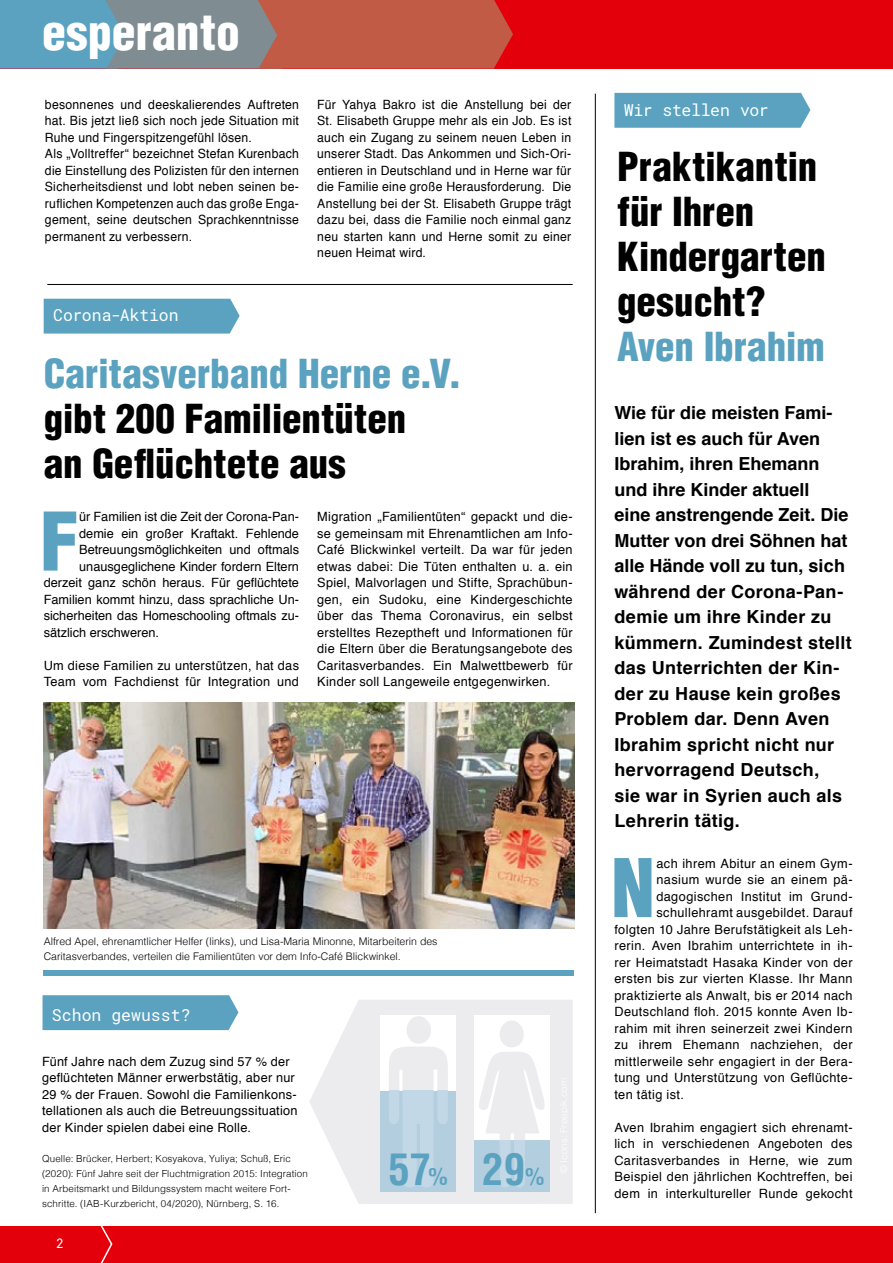
<style>
.page{position:relative;width:893px;height:1263px;background:#fff}
.page>*{position:absolute;margin:0;border:0;box-sizing:border-box;transform-origin:0 0}
.t1{font:900 condensed 78.75px "Helvetica";color:#5aa2c0}
.t2{font:900 condensed 47.7px "Helvetica";color:#fff}
.t3{font:700 condensed 42.6px "Helvetica";color:#5aa2c0}
.t4{font:900 condensed 39px/45px "Helvetica";color:#000}
.t5{font:900 condensed 39px "Helvetica";color:#5aa2c0}
.t6{font:700 18px/25.5px "Helvetica";letter-spacing:.01em;color:#000}
.t7{font:16.5px "Roboto Mono";color:#fff}
.t8{font:16.5px "Roboto Mono";letter-spacing:-.02em;color:#fff}
.t9{font:13.5px "Akkurat";color:#fff}
.t10{font:12.75px/16.5px "Helvetica";letter-spacing:.02em;color:#000}
.t11{font:12.75px/16.5px "Helvetica";letter-spacing:.02em;color:#000;scale:.96 1}
.t12{font:12.75px "Helvetica";color:#000}
.t13{font:300 10.5px/15px "Helvetica";color:#000}
.t14{font:300 9.75px/15px "Helvetica";letter-spacing:.01em;color:#000}
.s1{font-size:23.1px}
</style>
<div class="page">
<div style="left:0;top:1227px;width:893px;height:36px;background:#e3000b"></div>
<svg style="left:100px;top:1227px;width:13px;height:36px"></svg>
<div style="left:0;top:0;width:893px;height:69px;background:#e3000b"></div>
<svg style="left:0;top:0;width:513px;height:69px"></svg>
<svg style="left:309px;top:1000px;width:264px;height:204px;fill:#ececee"></svg>
<div style="left:43px;top:995px;width:195px;height:35px;background:#5aa2c0"></div>
<div style="left:43px;top:970px;width:531px;height:6px;background:#5aa2c0"></div>
<div style="left:614px;top:93px;width:196px;height:35px;background:#5aa2c0"></div>
<img style="left:44px;top:703px;width:530px;height:225px">
<div style="left:44px;top:299px;width:196px;height:35px;background:#5aa2c0"></div>
<hr style="left:595px;top:94px;width:1px;height:1119px;background:#000">
<div style="left:474px;top:1014px;width:76px;height:177px;background:#fff"></div>
<div style="left:474px;top:1140px;width:76px;height:51px;background:#b3cedf"></div>
<svg style="left:319px;top:1013px;width:227px;height:191px"></svg>
<hr style="left:47px;top:284px;width:526px;height:1px;background:#000">
<h2 class="t2" style="left:42px;top:3px;width:199px">esperanto</h2>
<p class="t11" style="left:45px;top:96px;width:266px">besonnenes und deeskalierendes Auftreten hat. Bis jetzt ließ sich noch jede Situation mit Ruhe und Fingerspitzengefühl lösen.<br>Als „Volltreffer“ bezeichnet Stefan Kurenbach die Einstellung des Polizisten für den internen Sicherheitsdienst und lobt neben seinen be&shy;ruflichen Kompetenzen auch das große Enga&shy;gement, seine deutschen Sprachkenntnisse permanent zu verbessern.</p>
<p class="t11" style="left:317px;top:96px;width:266px;text-align:justify">Für Yahya Bakro ist die Anstellung bei der St. Elisabeth Gruppe mehr als ein Job. Es ist auch ein Zugang zu seinem neuen Leben in unserer Stadt. Das Ankommen und Sich-Ori&shy;entieren in Deutschland und in Herne war für die Familie eine große Herausforderung. Die Anstellung bei der St. Elisabeth Gruppe trägt dazu bei, dass die Familie noch einmal ganz neu starten kann und Herne somit zu einer neuen Heimat wird.</p>
<p class="t7" style="left:53px;top:304px;width:127px">Corona-Aktion</p>
<h3 class="t5" style="left:44px;top:349px;width:419px">Caritasverband Herne e.V.</h3>
<h3 class="t4" style="left:44px;top:396px;width:364px">gibt 200 Familientüten an Geflüchtete aus</h3>
<h1 class="t1" style="left:40px;top:493px;width:41px">F</h1>
<p class="t12" style="left:79px;top:507px;width:221px">ür Familien ist die Zeit der Corona-Pan-</p>
<p class="t10" style="left:317px;top:509px;width:257px;text-align:justify">Migration „Familientüten“ gepackt und die&shy;se gemeinsam mit Ehrenamtlichen am Info-Café Blickwinkel verteilt. Da war für jeden etwas dabei: Die Tüten enthalten u. a. ein Spiel, Malvorlagen und Stifte, Sprachübun&shy;gen, ein Sudoku, eine Kindergeschichte über das Thema Coronavirus, ein selbst erstelltes Rezeptheft und Informationen für die Eltern über die Beratungsangebote des Caritasverbandes. Ein Malwettbewerb für Kinder soll Langeweile entgegenwirken.</p>
<p class="t12" style="left:79px;top:523px;width:221px">demie ein großer Kraftakt. Fehlende</p>
<p class="t12" style="left:79px;top:540px;width:221px">Betreuungsmöglichkeiten und oftmals</p>
<p class="t12" style="left:79px;top:556px;width:221px">unausgeglichene Kinder fordern Eltern</p>
<p class="t12" style="left:44px;top:573px;width:257px">derzeit ganz schön heraus. Für geflüchtete</p>
<p class="t12" style="left:44px;top:589px;width:257px">Familien kommt hinzu, dass sprachliche Un-</p>
<p class="t12" style="left:44px;top:606px;width:257px">sicherheiten das Homeschooling oftmals zu-</p>
<p class="t12" style="left:44px;top:622px;width:117px">sätzlich erschweren.</p>
<p class="t10" style="left:44px;top:657px;width:257px">Um diese Familien zu unterstützen, hat das<br>Team vom Fachdienst für Integration und</p>
<p class="t13" style="left:44px;top:933px;width:395px">Alfred Apel, ehrenamtlicher Helfer (links), und Lisa-Maria Minonne, Mitarbeiterin des<br>Caritasverbandes, verteilen die Familientüten vor dem Info-Café Blickwinkel.</p>
<p class="t7" style="left:52px;top:1003px;width:140px">Schon gewusst?</p>
<p class="t10" style="left:42px;top:1053px;width:257px">Fünf Jahre nach dem Zuzug sind 57 % der geflüchteten Männer erwerbstätig, aber nur 29 % der Frauen. Sowohl die Familienkons&shy;tellationen als auch die Betreuungssituation der Kinder spielen dabei eine Rolle.</p>
<p class="t14" style="left:42px;top:1150px;width:267px">Quelle: Brücker, Herbert; Kosyakova, Yuliya; Schuß, Eric (2020): Fünf Jahre seit der Fluchtmigration 2015: Integration in Arbeitsmarkt und Bildungssystem macht weitere Fort&shy;schritte. (IAB-Kurzbericht, 04/2020), Nürnberg, S. 16.</p>
<p class="t9" style="left:56px;top:1236px;width:9px">2</p>
<h3 class="t3" style="left:388px;top:1143px;width:157px">57<span class="s1">%</span> 29<span class="s1">%</span></h3>
<p class="t8" style="left:624px;top:99px;width:146px">Wir stellen vor</p>
<h3 class="t4" style="left:617px;top:143px;width:210px">Praktikantin für Ihren<br>Kindergarten gesucht?</h3>
<h3 class="t5" style="left:617px;top:322px;width:209px">Aven Ibrahim</h3>
<p class="t6" style="left:614px;top:400px;width:239px">Wie für die meisten Fami&shy;lien ist es auch für Aven<br>Ibrahim, ihren Ehemann und ihre Kinder aktuell<br>eine anstrengende Zeit. Die<br>Mutter von drei Söhnen hat alle Hände voll zu tun, sich während der Corona-Pan&shy;demie um ihre Kinder zu kümmern. Zumindest stellt das Unterrichten der Kin&shy;der zu Hause kein großes<br>Problem dar. Denn Aven<br>Ibrahim spricht nicht nur hervorragend Deutsch,<br>sie war in Syrien auch als<br>Lehrerin tätig.</p>
<h1 class="t1" style="left:611px;top:839px;width:45px">N</h1>
<p class="t10" style="left:656px;top:855px;width:198px">ach ihrem Abitur an einem Gym-</p>
<p class="t10" style="left:656px;top:872px;width:198px">nasium wurde sie an einem pä-</p>
<p class="t10" style="left:656px;top:888px;width:198px">dagogischen Institut im Grund-</p>
<p class="t10" style="left:656px;top:905px;width:198px">schullehramt ausgebildet. Darauf</p>
<p class="t10" style="left:614px;top:921px;width:240px">folgten 10 Jahre Berufstätigkeit als Leh-</p>
<p class="t10" style="left:614px;top:938px;width:240px">rerin. Aven Ibrahim unterrichtete in ih-</p>
<p class="t10" style="left:614px;top:954px;width:240px">rer Heimatstadt Hasaka Kinder von der</p>
<p class="t10" style="left:614px;top:971px;width:240px">ersten bis zur vierten Klasse. Ihr Mann</p>
<p class="t10" style="left:614px;top:987px;width:240px">praktizierte als Anwalt, bis er 2014 nach</p>
<p class="t10" style="left:614px;top:1004px;width:240px">Deutschland floh. 2015 konnte Aven Ib-</p>
<p class="t10" style="left:614px;top:1020px;width:240px">rahim mit ihren seinerzeit zwei Kindern</p>
<p class="t10" style="left:614px;top:1037px;width:240px">zu ihrem Ehemann nachziehen, der</p>
<p class="t10" style="left:614px;top:1053px;width:240px">mittlerweile sehr engagiert in der Bera-</p>
<p class="t10" style="left:614px;top:1070px;width:240px">tung und Unterstützung von Geflüchte-</p>
<p class="t10" style="left:614px;top:1086px;width:71px">ten tätig ist.</p>
<p class="t10" style="left:614px;top:1119px;width:240px;text-align:justify">Aven Ibrahim engagiert sich ehrenamt&shy;lich in verschiedenen Angeboten des Caritasverbandes in Herne, wie zum Beispiel den jährlichen Kochtreffen, bei dem in interkultureller Runde gekocht</p>
</div>
